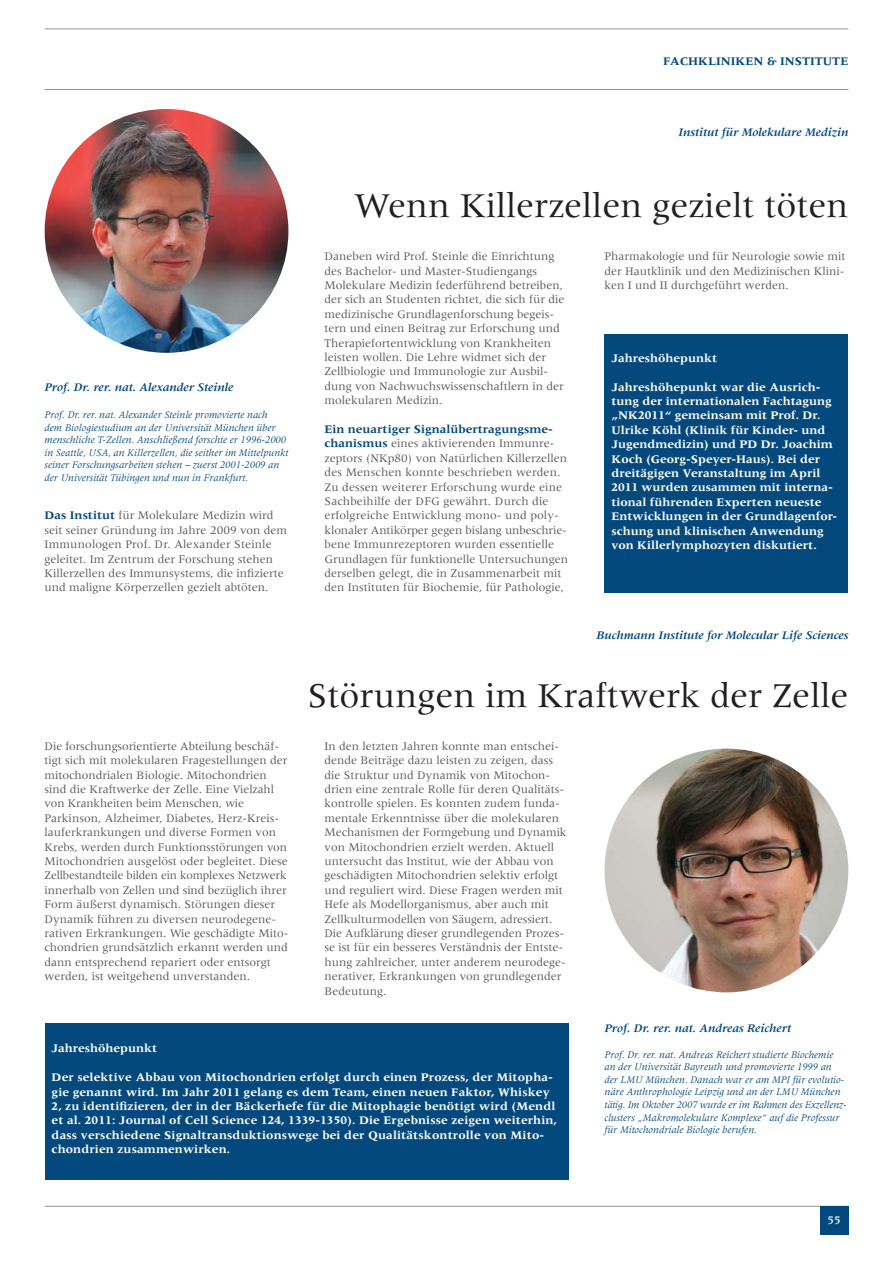
<style>
.page{position:relative;width:893px;height:1263px;background:#fff}
.page>*{position:absolute;margin:0;border:0;box-sizing:border-box;transform-origin:0 0}
.t1{font:36px "Meridien LT Std";color:#231f20}
.t2{font:12px/14.4px "Meridien LT Std";color:#58595b}
.t3{font:700 12px/14.4px "Meridien LT Std";color:#fff}
.t4{font:italic 700 12px "Meridien LT Std";color:#04497d}
.t5{font:700 12px "Meridien LT Std";color:#04497d}
.t6{font:500 12px "Meridien LT Std";color:#fff}
.t7{font:italic 10.5px/12.6px "Meridien LT Std";color:#04497d}
.s1{font-weight:700;color:#04497d}
</style>
<div class="page">
<hr style="left:45px;top:89px;width:803px;height:1px;background:#939598">
<hr style="left:45px;top:1206px;width:803px;height:1px;background:#939598">
<hr style="left:45px;top:29px;width:803px;height:1px;background:#939598">
<div style="left:820px;top:1206px;width:28px;height:29px;background:#04497d"></div>
<img style="left:45px;top:109px;width:243px;height:244px;border-radius:50%">
<div style="left:604px;top:334px;width:244px;height:258px;background:#04497d"></div>
<div style="left:45px;top:1023px;width:523px;height:156px;background:#04497d"></div>
<img style="left:604px;top:748px;width:244px;height:244px;border-radius:50%">
<p class="t5" style="left:663px;top:56px;width:187px">FACHKLINIKEN &amp; INSTITUTE</p>
<p class="t4" style="left:678px;top:127px;width:171px">Institut für Molekulare Medizin</p>
<p class="t4" style="left:45px;top:382px;width:190px">Prof. Dr. rer. nat. Alexander Steinle</p>
<p class="t7" style="left:45px;top:409px;width:245px">Prof. Dr. rer. nat. Alexander Steinle promovierte nach<br>dem Biologiestudium an der Universität München über menschliche T-Zellen. Anschließend forschte er 1996-2000 in Seattle, USA, an Killerzellen, die seither im Mittelpunkt seiner Forschungsarbeiten stehen – zuerst 2001-2009 an der Universität Tübingen und nun in Frankfurt.</p>
<p class="t2" style="left:45px;top:509px;width:244px"><span class="s1">Das Institut</span> für Molekulare Medizin wird seit seiner Gründung im Jahre 2009 von dem Immunologen Prof. Dr. Alexander Steinle geleitet. Im Zentrum der Forschung stehen Killerzellen des Immunsystems, die infizierte und maligne Körperzellen gezielt abtöten.</p>
<h1 class="t1" style="left:354px;top:191px;width:496px">Wenn Killerzellen gezielt töten</h1>
<p class="t2" style="left:325px;top:250px;width:241px">Daneben wird Prof. Steinle die Einrichtung des Bachelor- und Master-Studiengangs Molekulare Medizin federführend betreiben, der sich an Studenten richtet, die sich für die medizinische Grundlagenforschung begeis&shy;tern und einen Beitrag zur Erforschung und Therapiefortentwicklung von Krankheiten leisten wollen. Die Lehre widmet sich der Zellbiologie und Immunologie zur Ausbil&shy;dung von Nachwuchswissenschaftlern in der molekularen Medizin.</p>
<p class="t2" style="left:325px;top:423px;width:245px"><span class="s1">Ein neuartiger Signalübertragungsme&shy;chanismus</span> eines aktivierenden Immunre&shy;zeptors (NKp80) von Natürlichen Killerzellen des Menschen konnte beschrieben werden.<br>Zu dessen weiterer Erforschung wurde eine Sachbeihilfe der DFG gewährt. Durch die erfolgreiche Entwicklung mono- und poly&shy;klonaler Antikörper gegen bislang unbeschrie&shy;bene Immunrezeptoren wurden essentielle Grundlagen für funktionelle Untersuchungen derselben gelegt, die in Zusammenarbeit mit den Instituten für Biochemie, für Pathologie,</p>
<p class="t2" style="left:604px;top:250px;width:242px;text-align:justify">Pharmakologie und für Neurologie sowie mit der Hautklinik und den Medizinischen Klini&shy;ken I und II durchgeführt werden.</p>
<p class="t3" style="left:611px;top:352px;width:107px">Jahreshöhepunkt</p>
<p class="t3" style="left:611px;top:380px;width:227px">Jahreshöhepunkt war die Ausrich&shy;tung der internationalen Fachtagung „NK2011“ gemeinsam mit Prof. Dr.<br>Ulrike Köhl (Klinik für Kinder- und Jugendmedizin) und PD Dr. Joachim Koch (Georg-Speyer-Haus). Bei der dreitägigen Veranstaltung im April 2011 wurden zusammen mit interna&shy;tional führenden Experten neueste Entwicklungen in der Grundlagenfor&shy;schung und klinischen Anwendung von Killerlymphozyten diskutiert.</p>
<p class="t4" style="left:596px;top:630px;width:253px">Buchmann Institute for Molecular Life Sciences</p>
<h1 class="t1" style="left:308px;top:681px;width:542px">Störungen im Kraftwerk der Zelle</h1>
<p class="t2" style="left:45px;top:740px;width:245px">Die forschungsorientierte Abteilung beschäf&shy;tigt sich mit molekularen Fragestellungen der mitochondrialen Biologie. Mitochondrien sind die Kraftwerke der Zelle. Eine Vielzahl von Krankheiten beim Menschen, wie Parkinson, Alzheimer, Diabetes, Herz-Kreis&shy;lauferkrankungen und diverse Formen von Krebs, werden durch Funktionsstörungen von Mitochondrien ausgelöst oder begleitet. Diese Zellbestandteile bilden ein komplexes Netzwerk innerhalb von Zellen und sind bezüglich ihrer Form äußerst dynamisch. Störungen dieser Dynamik führen zu diversen neurodegene&shy;rativen Erkrankungen. Wie geschädigte Mito&shy;chondrien grundsätzlich erkannt werden und dann entsprechend repariert oder entsorgt werden, ist weitgehend unverstanden.</p>
<p class="t2" style="left:325px;top:740px;width:244px">In den letzten Jahren konnte man entschei&shy;dende Beiträge dazu leisten zu zeigen, dass die Struktur und Dynamik von Mitochon&shy;drien eine zentrale Rolle für deren Qualitäts&shy;kontrolle spielen. Es konnten zudem funda&shy;mentale Erkenntnisse über die molekularen Mechanismen der Formgebung und Dynamik von Mitochondrien erzielt werden. Aktuell untersucht das Institut, wie der Abbau von geschädigten Mitochondrien selektiv erfolgt und reguliert wird. Diese Fragen werden mit Hefe als Modellorganismus, aber auch mit Zellkulturmodellen von Säugern, adressiert.<br>Die Aufklärung dieser grundlegenden Prozes&shy;se ist für ein besseres Verständnis der Entste&shy;hung zahlreicher, unter anderem neurodege&shy;nerativer, Erkrankungen von grundlegender Bedeutung.</p>
<p class="t3" style="left:52px;top:1042px;width:107px">Jahreshöhepunkt</p>
<p class="t3" style="left:52px;top:1071px;width:507px">Der selektive Abbau von Mitochondrien erfolgt durch einen Prozess, der Mitopha&shy;gie genannt wird. Im Jahr 2011 gelang es dem Team, einen neuen Faktor, Whiskey 2, zu identifizieren, der in der Bäckerhefe für die Mitophagie benötigt wird (Mendl et al. 2011: Journal of Cell Science 124, 1339-1350). Die Ergebnisse zeigen weiterhin, dass verschiedene Signaltransduktionswege bei der Qualitätskontrolle von Mito&shy;chondrien zusammenwirken.</p>
<p class="t4" style="left:604px;top:1024px;width:188px">Prof. Dr. rer. nat. Andreas Reichert</p>
<p class="t7" style="left:604px;top:1049px;width:244px">Prof. Dr. rer. nat. Andreas Reichert studierte Biochemie an der Universität Bayreuth und promovierte 1999 an der LMU München. Danach war er am MPI für evolutio&shy;näre Anthrophologie Leipzig und an der LMU München tätig. Im Oktober 2007 wurde er im Rahmen des Exzellenz&shy;clusters „Makromolekulare Komplexe“ auf die Professur für Mitochondriale Biologie berufen.</p>
<p class="t6" style="left:827px;top:1215px;width:15px">55</p>
</div>
